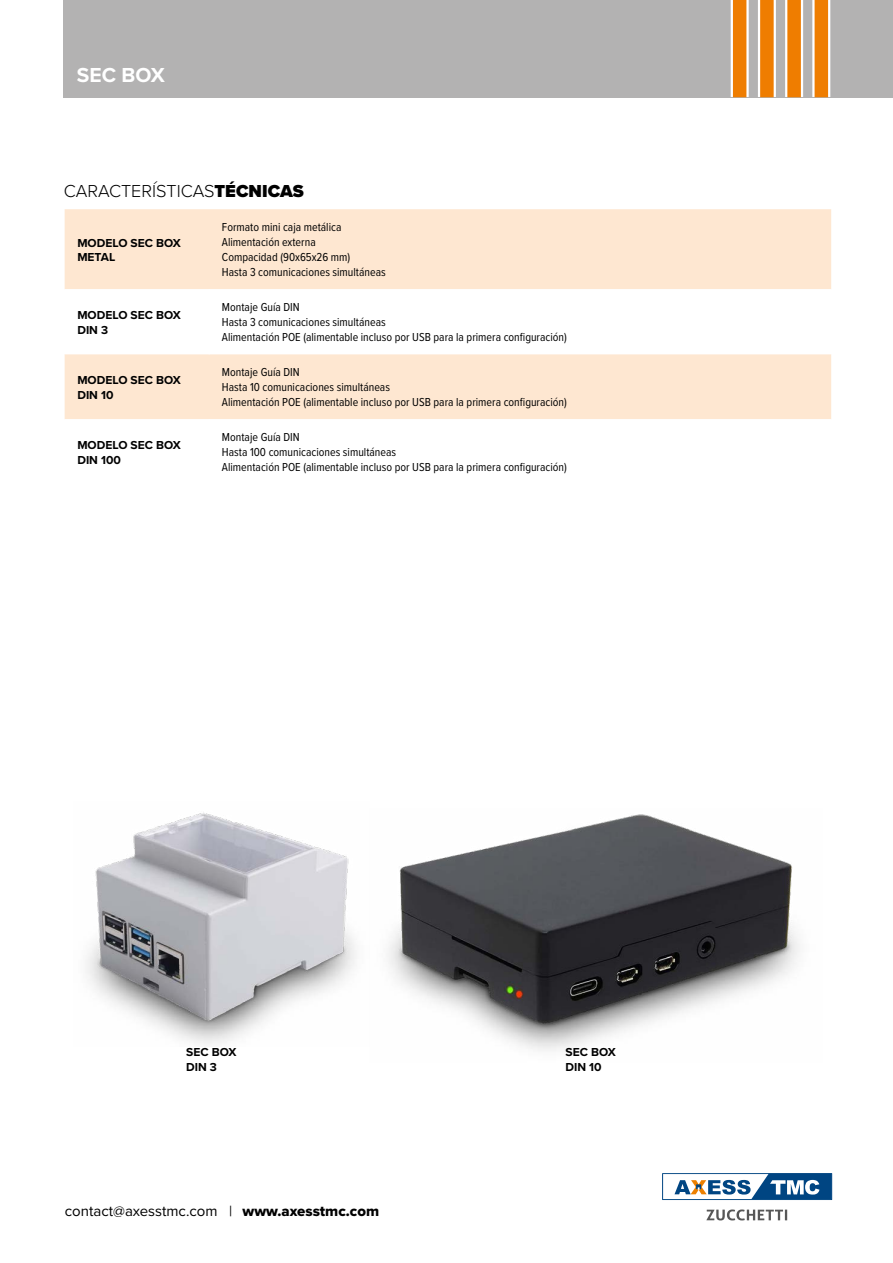
<style>
.page{position:relative;width:893px;height:1263px;background:#fff}
.page>*{position:absolute;margin:0;border:0;box-sizing:border-box;transform-origin:0 0}
.t1{font:700 21px "Proxima Nova";color:#fff}
.t2{font:300 18px "Proxima Nova";color:#000}
.t3{font:15px "Proxima Nova";color:#000}
.t4{font:12px/15px "Proxima Nova Cond";color:#000}
.t5{font:700 12px/14.4px "Proxima Nova";color:#000}
.s1{font-weight:900}
.s2{font-family:"Proxima Nova Extrabld"}
</style>
<div class="page">
<div style="left:64px;top:0;width:829px;height:97px;background:#b3b2b2"></div>
<div style="left:731px;top:0;width:18px;height:97px;background:linear-gradient(to bottom,#fff,#fff)"></div>
<div style="left:733px;top:0;width:13px;height:97px;background:#ef7d00"></div>
<div style="left:758px;top:0;width:18px;height:97px;background:#fff"></div>
<div style="left:760px;top:0;width:14px;height:97px;background:#ef7d00"></div>
<div style="left:785px;top:0;width:18px;height:97px;background:#fff"></div>
<div style="left:787px;top:0;width:14px;height:97px;background:#ef7d00"></div>
<svg style="left:812px;top:0;width:18px;height:97px"></svg>
<div style="left:815px;top:0;width:13px;height:97px;background:#ef7d00"></div>
<div style="left:65px;top:209px;width:766px;height:80px;background:#fee7d1"></div>
<div style="left:65px;top:354px;width:766px;height:65px;background:#fee7d1"></div>
<svg style="left:662px;top:1173px;width:170px;height:27px"></svg>
<svg style="left:706px;top:1209px;width:81px;height:11px"></svg>
<img style="left:388px;top:814px;width:412px;height:237px">
<img style="left:86px;top:812px;width:270px;height:232px">
<h1 class="t1" style="left:77px;top:59px;width:90px">SEC BOX</h1>
<h2 class="t2" style="left:64px;top:177px;width:242px">CARACTERÍSTICAS<span class="s1">TÉCNICAS</span></h2>
<p class="t5" style="left:77px;top:235px;width:105px">MODELO SEC BOX<br>METAL</p>
<p class="t4" style="left:222px;top:219px;width:165px">Formato mini caja metálica<br>Alimentación externa<br>Compacidad (90x65x26 mm)<br>Hasta 3 comunicaciones simultáneas</p>
<p class="t5" style="left:77px;top:308px;width:105px">MODELO SEC BOX<br>DIN 3</p>
<p class="t4" style="left:222px;top:299px;width:346px">Montaje Guía DIN<br>Hasta 3 comunicaciones simultáneas<br>Alimentación POE (alimentable incluso por USB para la primera configuración)</p>
<p class="t5" style="left:77px;top:373px;width:105px">MODELO SEC BOX<br>DIN 10</p>
<p class="t4" style="left:222px;top:364px;width:346px">Montaje Guía DIN<br>Hasta 10 comunicaciones simultáneas<br>Alimentación POE (alimentable incluso por USB para la primera configuración)</p>
<p class="t5" style="left:77px;top:438px;width:105px">MODELO SEC BOX<br>DIN 100</p>
<p class="t4" style="left:222px;top:429px;width:346px">Montaje Guía DIN<br>Hasta 100 comunicaciones simultáneas<br>Alimentación POE (alimentable incluso por USB para la primera configuración)</p>
<p class="t5" style="left:186px;top:1045px;width:52px">SEC BOX<br>DIN 3</p>
<p class="t5" style="left:566px;top:1045px;width:52px">SEC BOX<br>DIN 10</p>
<p class="t3" style="left:65px;top:1200px;width:316px">contact@axesstmc.com | <span class="s2">www.axesstmc.com</span></p>
</div>
